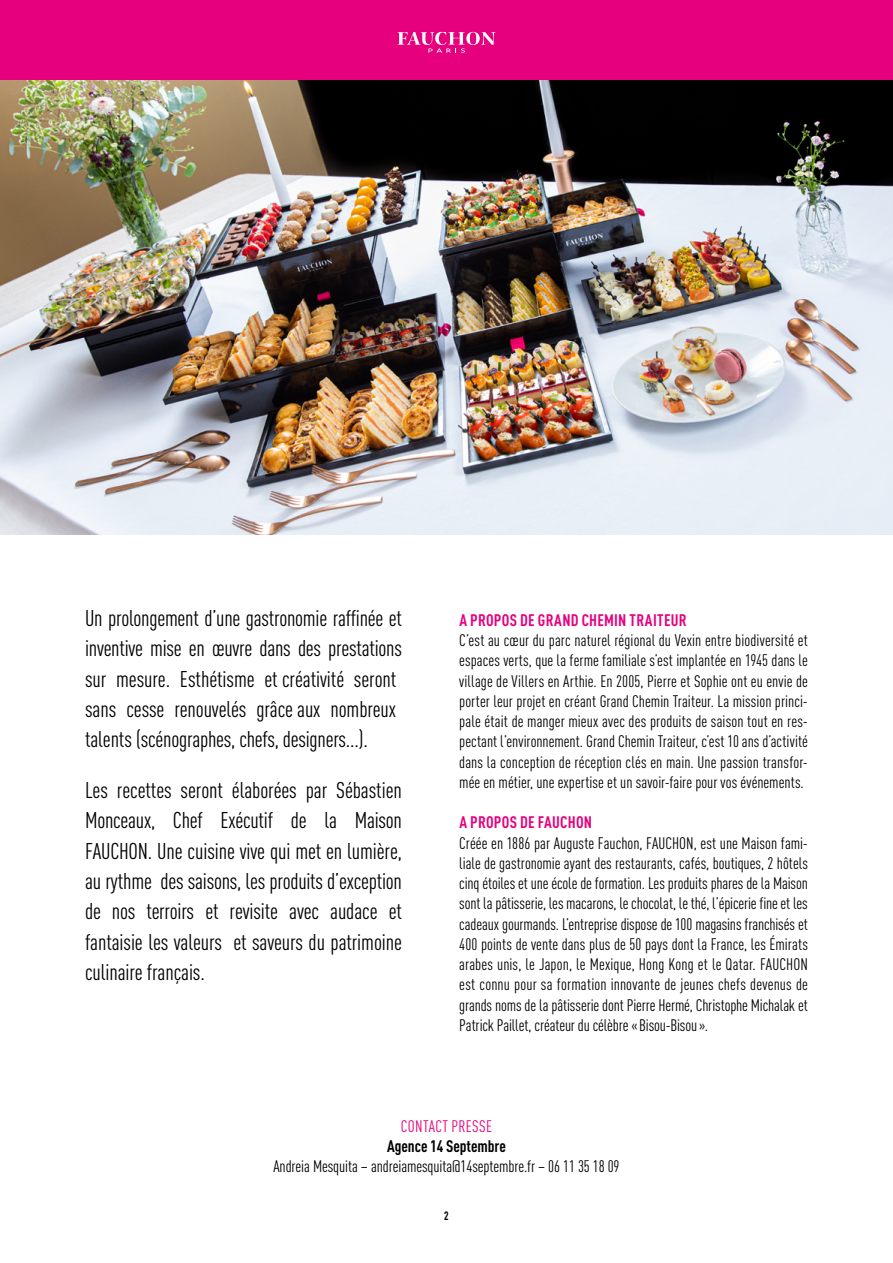
<style>
.page{position:relative;width:893px;height:1263px;background:#fff}
.page>*{position:absolute;margin:0;border:0;box-sizing:border-box;transform-origin:0 0}
.t1{font:condensed 22.5px/30.3px "DIN Pro";letter-spacing:-.005em;color:#000}
.t2{font:condensed 16.5px/20.2px "DIN Pro";letter-spacing:-.005em;color:#000;text-align:justify}
.t3{font:700 condensed 16.5px "DIN Pro";letter-spacing:.015em;color:#e6007d}
.t4{font:700 condensed 16.5px "DIN Pro";letter-spacing:-.005em;color:#000}
.t5{font:condensed 16.5px "DIN Pro";letter-spacing:.02em;color:#e6007d}
.t6{font:700 12px "DIN Condensed";color:#000}
</style>
<div class="page">
<div style="left:0;top:0;width:893px;height:81px;background:#e6007d"></div>
<svg style="left:398px;top:32px;width:97px;height:21px"></svg>
<img style="left:0;top:81px;width:893px;height:454px">
<h1 class="t1" style="left:85px;top:601px;width:318px">Un prolongement d’une gastronomie raffinée et inventive mise en œuvre dans des prestations sur mesure. Esthétisme et créativité seront sans cesse renouvelés grâce aux nombreux talents (scénographes, chefs, designers...).</h1>
<p class="t1" style="left:85px;top:773px;width:318px;text-align:justify">Les recettes seront élaborées par Sébastien Monceaux, Chef Exécutif de la Maison FAUCHON. Une cuisine vive qui met en lumière, au rythme des saisons, les produits d’exception de nos terroirs et revisite avec audace et fantaisie les valeurs et saveurs du patrimoine culinaire français.</p>
<p class="t3" style="left:459px;top:607px;width:229px">A PROPOS DE GRAND CHEMIN TRAITEUR</p>
<p class="t2" style="left:459px;top:629px;width:350px">C’est au cœur du parc naturel régional du Vexin entre biodiversité et espaces verts, que la ferme familiale s’est implantée en 1945 dans le village de Villers en Arthie. En 2005, Pierre et Sophie ont eu envie de porter leur projet en créant Grand Chemin Traiteur. La mission princi&shy;pale était de manger mieux avec des produits de saison tout en res&shy;pectant l’environnement. Grand Chemin Traiteur, c’est 10 ans d’activité dans la conception de réception clés en main. Une passion transfor&shy;mée en métier, une expertise et un savoir-faire pour vos événements.</p>
<p class="t3" style="left:459px;top:810px;width:134px">A PROPOS DE FAUCHON</p>
<p class="t2" style="left:459px;top:831px;width:350px">Créée en 1886 par Auguste Fauchon, FAUCHON, est une Maison fami&shy;liale de gastronomie ayant des restaurants, cafés, boutiques, 2 hôtels cinq étoiles et une école de formation. Les produits phares de la Maison sont la pâtisserie, les macarons, le chocolat, le thé, l’épicerie fine et les cadeaux gourmands. L’entreprise dispose de 100 magasins franchisés et 400 points de vente dans plus de 50 pays dont la France, les Émirats arabes unis, le Japon, le Mexique, Hong Kong et le Qatar. FAUCHON est connu pour sa formation innovante de jeunes chefs devenus de grands noms de la pâtisserie dont Pierre Hermé, Christophe Michalak et Patrick Paillet, créateur du célèbre « Bisou-Bisou».</p>
<p class="t5" style="left:401px;top:1114px;width:93px">CONTACT PRESSE</p>
<p class="t4" style="left:387px;top:1134px;width:120px">Agence 14 Septembre</p>
<p class="t2" style="left:273px;top:1155px;width:348px">Andreia Mesquita – andreiamesquita@14septembre.fr – 06 11 35 18 09</p>
<p class="t6" style="left:444px;top:1208px;width:6px">2</p>
</div>
